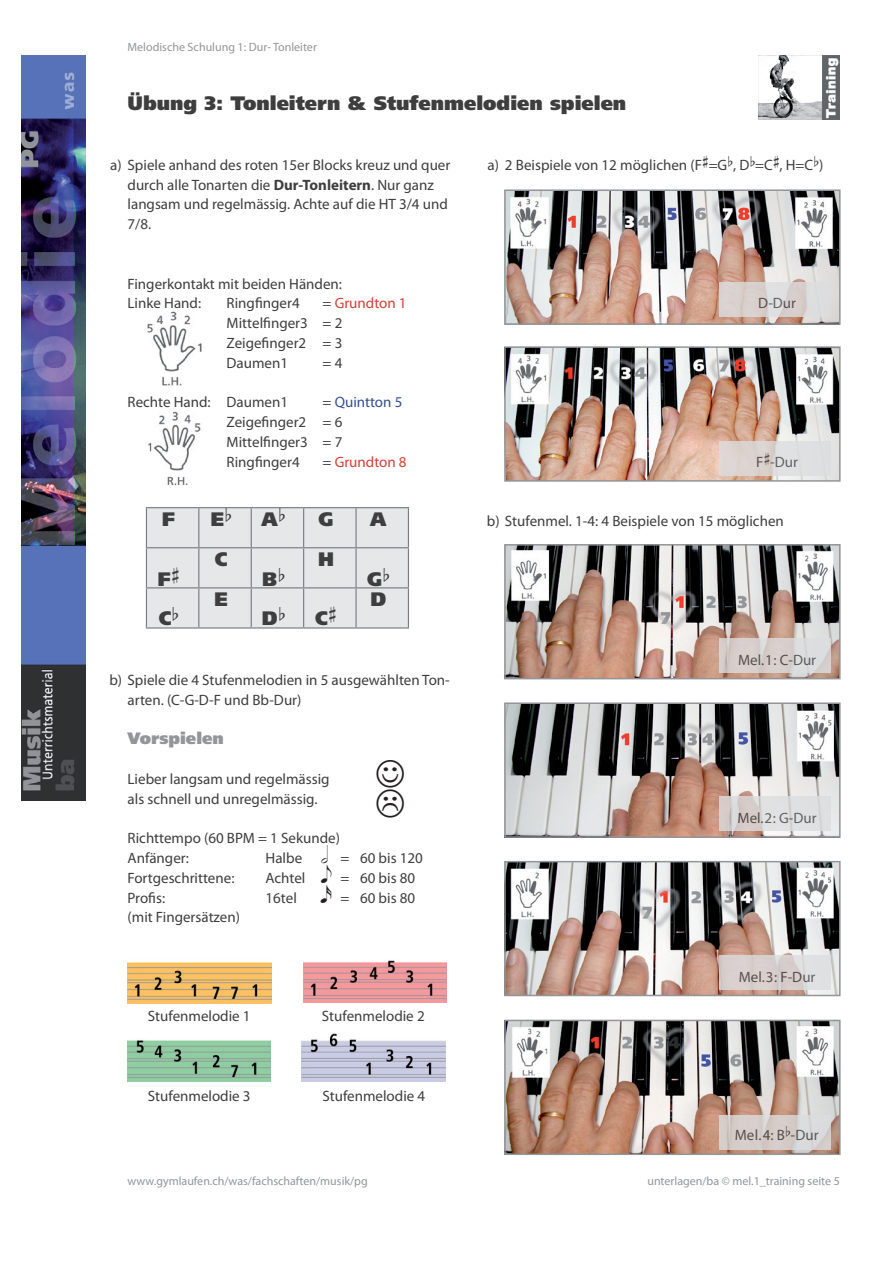
<style>
.page{position:relative;width:893px;height:1263px;background:#fff}
.page>*{position:absolute;margin:0;border:0;box-sizing:border-box;transform-origin:0 0}
.t1{font:900 19.5px "Frutiger";color:#3e3e3f}
.t2{font:18px/20.5px "Opus";color:#231f20}
.t3{font:900 16.5px "Frutiger";color:#939598}
.t4{font:15px/19.8px "Myriad Pro";color:#3e3e3f}
.t5{font:15px "Myriad Pro";color:#d53f33}
.t6{font:12px "Myriad Pro";color:#939598}
.s1{font-weight:700}
.s2{color:#3e3e3f}
.s3{color:#354d96}
.s4{font-family:"Opus Chords"}
.s5{font-family:"Opus Chords";font-weight:400}
</style>
<div class="page">
<img style="left:21px;top:55px;width:64px;height:745px">
<img style="left:758px;top:55px;width:82px;height:64px">
<img style="left:507px;top:1023px;width:331px;height:129px">
<div style="left:504px;top:1020px;width:337px;height:135px;border:2px solid #939598"></div>
<img style="left:507px;top:192px;width:331px;height:130px">
<div style="left:504px;top:189px;width:337px;height:136px;border:2px solid #939598"></div>
<img style="left:507px;top:349px;width:331px;height:130px">
<div style="left:504px;top:346px;width:337px;height:136px;border:2px solid #939598"></div>
<svg style="left:719px;top:442px;width:112px;height:34px;background:#dcd9d8"></svg>
<svg style="left:719px;top:282px;width:112px;height:34px;background:#d9d4d3"></svg>
<div style="left:147px;top:508px;width:261px;height:119px;background:#e6e7e9"></div>
<hr style="left:146px;top:507px;width:53px;height:1px;background:#7c7d83">
<hr style="left:146px;top:508px;width:1px;height:39px;background:#7c7d83">
<hr style="left:199px;top:507px;width:52px;height:1px;background:#7c7d83">
<hr style="left:198px;top:508px;width:1px;height:39px;background:#7c7d83">
<hr style="left:251px;top:507px;width:53px;height:1px;background:#7c7d83">
<hr style="left:251px;top:508px;width:1px;height:39px;background:#7c7d83">
<hr style="left:304px;top:507px;width:52px;height:1px;background:#7c7d83">
<hr style="left:303px;top:508px;width:1px;height:39px;background:#7c7d83">
<hr style="left:356px;top:507px;width:53px;height:1px;background:#7c7d83">
<hr style="left:355px;top:508px;width:2px;height:39px;background:#7c7d83">
<hr style="left:408px;top:508px;width:1px;height:39px;background:#7c7d83">
<hr style="left:146px;top:547px;width:53px;height:1px;background:#7c7d83">
<hr style="left:146px;top:548px;width:1px;height:39px;background:#7c7d83">
<hr style="left:199px;top:547px;width:52px;height:1px;background:#7c7d83">
<hr style="left:198px;top:548px;width:1px;height:39px;background:#7c7d83">
<hr style="left:251px;top:547px;width:53px;height:1px;background:#7c7d83">
<hr style="left:251px;top:548px;width:1px;height:39px;background:#7c7d83">
<hr style="left:304px;top:547px;width:52px;height:1px;background:#7c7d83">
<hr style="left:303px;top:548px;width:1px;height:39px;background:#7c7d83">
<hr style="left:356px;top:547px;width:53px;height:1px;background:#7c7d83">
<hr style="left:355px;top:548px;width:2px;height:39px;background:#7c7d83">
<hr style="left:408px;top:548px;width:1px;height:39px;background:#7c7d83">
<hr style="left:146px;top:587px;width:53px;height:1px;background:#7c7d83">
<hr style="left:146px;top:588px;width:1px;height:39px;background:#7c7d83">
<hr style="left:199px;top:587px;width:52px;height:1px;background:#7c7d83">
<hr style="left:198px;top:588px;width:1px;height:39px;background:#7c7d83">
<hr style="left:251px;top:587px;width:53px;height:1px;background:#7c7d83">
<hr style="left:251px;top:588px;width:1px;height:39px;background:#7c7d83">
<hr style="left:304px;top:587px;width:52px;height:1px;background:#7c7d83">
<hr style="left:303px;top:588px;width:1px;height:39px;background:#7c7d83">
<hr style="left:356px;top:587px;width:53px;height:1px;background:#7c7d83">
<hr style="left:355px;top:588px;width:2px;height:39px;background:#7c7d83">
<hr style="left:408px;top:588px;width:1px;height:39px;background:#7c7d83">
<hr style="left:146px;top:627px;width:53px;height:2px;background:#7c7d83">
<hr style="left:199px;top:627px;width:52px;height:2px;background:#7c7d83">
<hr style="left:251px;top:627px;width:53px;height:2px;background:#7c7d83">
<hr style="left:304px;top:627px;width:52px;height:2px;background:#7c7d83">
<hr style="left:356px;top:627px;width:53px;height:2px;background:#7c7d83">
<img style="left:128px;top:962px;width:144px;height:41px">
<img style="left:303px;top:960px;width:143px;height:42px">
<img style="left:128px;top:1040px;width:142px;height:41px">
<img style="left:302px;top:1034px;width:144px;height:48px">
<img style="left:147px;top:311px;width:55px;height:75px">
<img style="left:148px;top:411px;width:53px;height:74px">
<img style="left:507px;top:547px;width:331px;height:129px">
<div style="left:504px;top:544px;width:337px;height:135px;border:2px solid #939598"></div>
<img style="left:507px;top:705px;width:331px;height:130px">
<div style="left:504px;top:702px;width:337px;height:136px;border:2px solid #939598"></div>
<img style="left:507px;top:864px;width:331px;height:129px">
<div style="left:504px;top:861px;width:337px;height:135px;border:2px solid #939598"></div>
<svg style="left:719px;top:639px;width:112px;height:34px;background:#d7d1d0"></svg>
<svg style="left:719px;top:796px;width:112px;height:34px;background:#dad8d8"></svg>
<svg style="left:719px;top:955px;width:112px;height:34px;background:#d8d3d2"></svg>
<svg style="left:719px;top:1116px;width:112px;height:34px;background:#d5cfcd"></svg>
<p class="t6" style="left:128px;top:40px;width:191px">Melodische Schulung 1: Dur- Tonleiter</p>
<h1 class="t1" style="left:128px;top:92px;width:500px">Übung 3: Tonleitern &amp; Stufenmelodien spielen</h1>
<p class="t4" style="left:128px;top:155px;width:324px;text-indent:-17px">a) Spiele anhand des roten 15er Blocks kreuz und quer durch alle Tonarten die <span class="s1">Dur-Tonleitern</span>. Nur ganz langsam und regelmässig. Achte auf die HT 3/4 und 7/8.</p>
<p class="t4" style="left:128px;top:273px;width:216px">Fingerkontakt mit beiden Händen:<br>Linke Hand:</p>
<p class="t4" style="left:227px;top:293px;width:74px">Ringfinger4</p>
<p class="t5" style="left:323px;top:294px;width:86px"><span class="s2">=</span> Grundton 1</p>
<p class="t4" style="left:227px;top:313px;width:79px">Mittelfinger3</p>
<p class="t4" style="left:227px;top:313px;width:117px;text-align:justify;text-indent:96px">= 2<br>Zeigefinger2 = 3<br>Daumen1</p>
<p class="t4" style="left:323px;top:353px;width:21px">= 4</p>
<p class="t4" style="left:128px;top:392px;width:162px">Rechte Hand: Daumen1</p>
<p class="t4" style="left:227px;top:392px;width:177px;text-indent:96px">= <span class="s3">Quintton 5<br></span>Zeigefinger2 = 6<br>Mittelfinger3</p>
<p class="t4" style="left:323px;top:432px;width:21px">= 7</p>
<p class="t4" style="left:487px;top:155px;width:337px">a) 2 Beispiele von 12 möglichen (F<span class="s4">#</span>=G<span class="s4">b</span>, D<span class="s4">b</span>=C<span class="s4">#</span>, H=C<span class="s4">b</span>)</p>
<p class="t4" style="left:758px;top:293px;width:40px">D-Dur</p>
<p class="t4" style="left:227px;top:452px;width:71px">Ringfinger4</p>
<p class="t5" style="left:323px;top:453px;width:86px"><span class="s2">=</span> Grundton 8</p>
<p class="t4" style="left:756px;top:452px;width:43px">F<span class="s4">#</span>-Dur</p>
<h1 class="t1" style="left:162px;top:507px;width:15px">F</h1>
<h1 class="t1" style="left:211px;top:507px;width:22px">E<span class="s5">b</span></h1>
<h1 class="t1" style="left:262px;top:507px;width:25px">A<span class="s5">b</span></h1>
<h1 class="t1" style="left:318px;top:507px;width:17px">G</h1>
<h1 class="t1" style="left:370px;top:507px;width:18px">A</h1>
<h1 class="t1" style="left:158px;top:567px;width:23px">F<span class="s5">#</span></h1>
<h1 class="t1" style="left:159px;top:606px;width:22px">C<span class="s5">b</span></h1>
<h1 class="t1" style="left:215px;top:547px;width:14px">C</h1>
<h1 class="t1" style="left:214px;top:587px;width:15px">E</h1>
<h1 class="t1" style="left:262px;top:567px;width:24px">B<span class="s5">b</span></h1>
<h1 class="t1" style="left:318px;top:547px;width:17px">H</h1>
<h1 class="t1" style="left:262px;top:606px;width:25px">D<span class="s5">b</span></h1>
<h1 class="t1" style="left:315px;top:606px;width:23px">C<span class="s5">#</span></h1>
<h1 class="t1" style="left:367px;top:567px;width:24px">G<span class="s5">b</span></h1>
<h1 class="t1" style="left:370px;top:587px;width:17px">D</h1>
<p class="t4" style="left:128px;top:669px;width:324px;text-indent:-18px">b) Spiele die 4 Stufenmelodien in 5 ausgewählten Ton&shy;arten. (C-G-D-F und Bb-Dur)</p>
<p class="t3" style="left:128px;top:728px;width:98px">Vorspielen</p>
<p class="t4" style="left:128px;top:768px;width:204px">Lieber langsam und regelmässig als schnell und unregelmässig.</p>
<p class="t4" style="left:128px;top:828px;width:214px">Richttempo (60 BPM = 1 Sekunde)<br>Anfänger:</p>
<p class="t2" style="left:322px;top:846px;width:9px">h</p>
<p class="t4" style="left:266px;top:848px;width:38px">Halbe</p>
<p class="t4" style="left:341px;top:848px;width:84px">= 60 bis 120</p>
<p class="t2" style="left:321px;top:866px;width:13px">e x</p>
<p class="t4" style="left:128px;top:867px;width:108px">Fortgeschrittene:</p>
<p class="t4" style="left:266px;top:867px;width:41px">Achtel</p>
<p class="t4" style="left:341px;top:867px;width:76px">= 60 bis 80</p>
<p class="t4" style="left:128px;top:887px;width:39px">Profis:</p>
<p class="t4" style="left:266px;top:887px;width:33px">16tel</p>
<p class="t4" style="left:341px;top:887px;width:76px">= 60 bis 80</p>
<p class="t4" style="left:128px;top:907px;width:114px">(mit Fingersätzen)</p>
<p class="t4" style="left:148px;top:1006px;width:104px">Stufenmelodie 1</p>
<p class="t4" style="left:322px;top:1006px;width:104px">Stufenmelodie 2</p>
<p class="t4" style="left:148px;top:1085px;width:103px">Stufenmelodie 3</p>
<p class="t4" style="left:322px;top:1085px;width:104px">Stufenmelodie 4</p>
<p class="t4" style="left:487px;top:511px;width:298px">b) Stufenmel. 1-4: 4 Beispiele von 15 möglichen</p>
<p class="t4" style="left:738px;top:650px;width:80px">Mel.1: C-Dur</p>
<p class="t4" style="left:738px;top:808px;width:81px">Mel.2: G-Dur</p>
<p class="t4" style="left:739px;top:966px;width:78px">Mel.3: F-Dur</p>
<p class="t4" style="left:735px;top:1125px;width:85px">Mel.4: B<span class="s4">b</span>-Dur</p>
<p class="t6" style="left:128px;top:1174px;width:242px">www.gymlaufen.ch/was/fachschaften/musik/pg</p>
<p class="t6" style="left:647px;top:1174px;width:185px">unterlagen/ba © mel.1_training seite</p>
</div>
